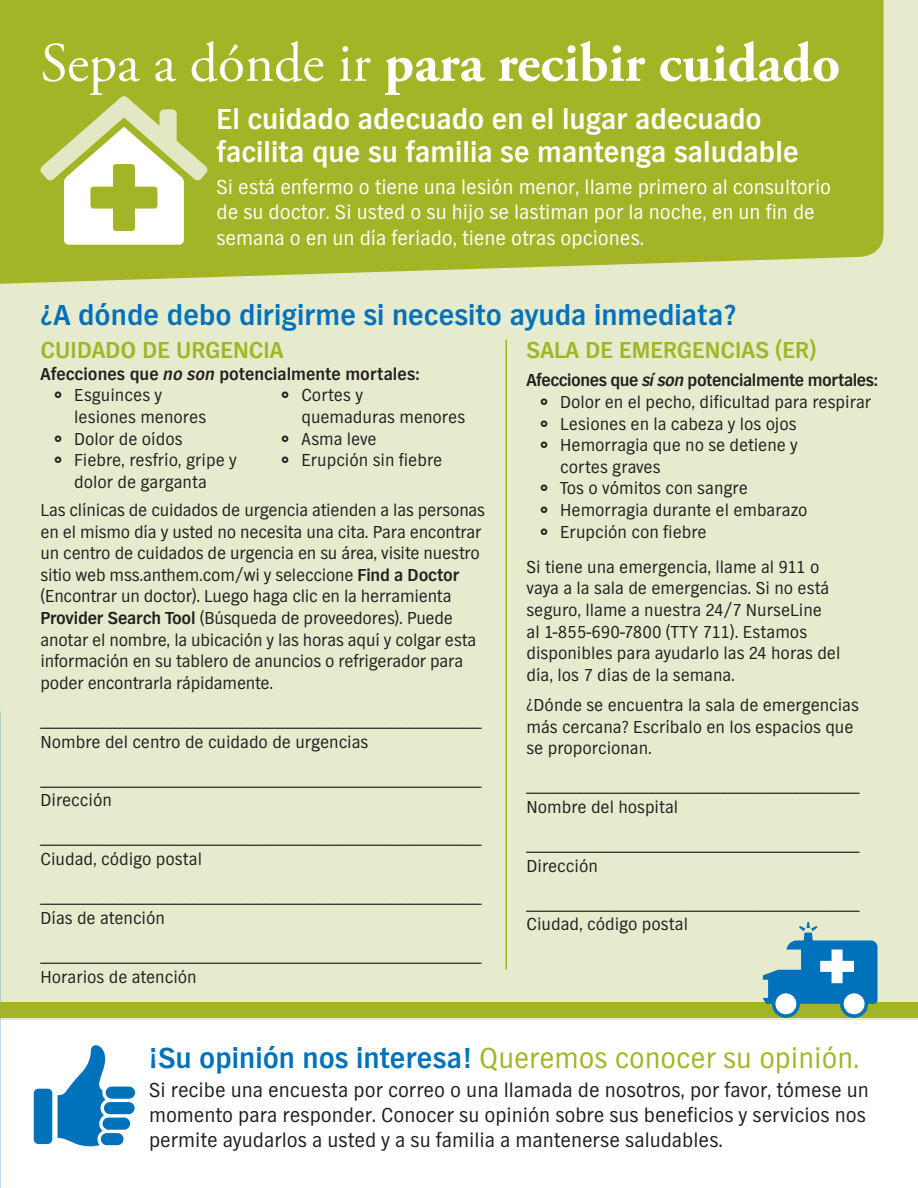
<style>
.page{position:relative;width:918px;height:1188px;background:#fff}
.page>*{position:absolute;margin:0;border:0;box-sizing:border-box;transform-origin:0 0}
.Anthem_Headlines_Gar{font:700 55.5px "Adobe Garamond Pro";color:#fff}
.Anthem_Main_Head_24{font:700 30px/33px "TV Nord EF";color:#fff}
.Anthem_Main_Head_24-2{font:30px "TV Nord EF";color:#a3b526}
.Anthem_Main_Head_24-3{font:700 30px "TV Nord EF";color:#0072bc}
.Anthem_Headline_12_1{font:700 24px "TV Nord EF";color:#a3b526}
.Anthem_Main_Head_24-4{font:21px/25.2px "TV Nord EF";color:#231f20}
.Anthem_Body_Text{font:21px/25.2px "TV Nord EF";color:#fff}
.Anthem_Body_Text-2{font:18px/21.6px "TV Nord EF";color:#231f20}
.Anthem_Body_Text-3{font:700 18px "TV Nord EF";letter-spacing:-.005em;color:#231f20}
.s1{font-weight:400}
.s2{font-style:italic}
.s3{font-weight:700}
.s4{font-weight:700;color:#0072bc}
</style>
<div class="page">
<div style="left:0;top:0;width:918px;height:1019px;background:#e7ebcd"></div>
<div style="left:0;top:0;width:884px;height:284px;background:#a3b526"></div>
<hr style="left:506px;top:340px;width:1px;height:630px;background:#a3b526">
<div style="left:0;top:1003px;width:918px;height:15px;background:#a3b526"></div>
<svg style="left:40px;top:96px;width:168px;height:149px"></svg>
<svg style="left:772px;top:990px;width:28px;height:28px"></svg>
<svg style="left:840px;top:990px;width:28px;height:28px"></svg>
<div style="left:844px;top:993px;width:21px;height:21px;background:#fff;border-radius:50%"></div>
<div style="left:775px;top:993px;width:21px;height:21px;background:#fff;border-radius:50%"></div>
<svg style="left:763px;top:922px;width:114px;height:82px"></svg>
<svg style="left:34px;top:1045px;width:101px;height:102px"></svg>
<p class="Anthem_Headlines_Gar" style="left:40px;top:31px;width:801px"><span class="s1">Sepa a dónde ir</span> para recibir cuidado</p>
<p class="Anthem_Main_Head_24" style="left:216px;top:103px;width:584px">El cuidado adecuado en el lugar adecuado facilita que su familia se mantenga saludable</p>
<p class="Anthem_Body_Text" style="left:216px;top:174px;width:616px">Si está enfermo o tiene una lesión menor, llame primero al consultorio de su doctor. Si usted o su hijo se lastiman por la noche, en un fin de semana o en un día feriado, tiene otras opciones.</p>
<p class="Anthem_Main_Head_24-3" style="left:40px;top:298px;width:697px">¿A dónde debo dirigirme si necesito ayuda inmediata?</p>
<p class="Anthem_Headline_12_1" style="left:40px;top:337px;width:245px">CUIDADO DE URGENCIA</p>
<p class="Anthem_Body_Text-3" style="left:40px;top:364px;width:380px">Afecciones que <span class="s2">no son</span> potencialmente mortales:</p>
<p class="Anthem_Body_Text-2" style="left:74px;top:384px;width:133px">Esguinces y lesiones menores</p>
<p class="Anthem_Body_Text-2" style="left:74px;top:428px;width:110px">Dolor de oídos</p>
<p class="Anthem_Body_Text-2" style="left:74px;top:449px;width:164px">Fiebre, resfrío, gripe y dolor de garganta</p>
<p class="Anthem_Headline_12_1" style="left:526px;top:337px;width:292px">SALA DE EMERGENCIAS (ER)</p>
<p class="Anthem_Body_Text-3" style="left:526px;top:371px;width:353px">Afecciones que <span class="s2">sí son</span> potencialmente mortales:</p>
<p class="Anthem_Body_Text-2" style="left:560px;top:391px;width:312px">Dolor en el pecho, dificultad para respirar</p>
<p class="Anthem_Body_Text-2" style="left:560px;top:413px;width:238px">Lesiones en la cabeza y los ojos</p>
<p class="Anthem_Body_Text-2" style="left:560px;top:434px;width:239px">Hemorragia que no se detiene y cortes graves</p>
<p class="Anthem_Body_Text-2" style="left:560px;top:478px;width:189px">Tos o vómitos con sangre</p>
<p class="Anthem_Body_Text-2" style="left:560px;top:499px;width:249px">Hemorragia durante el embarazo</p>
<p class="Anthem_Body_Text-2" style="left:560px;top:521px;width:148px">Erupción con fiebre</p>
<p class="Anthem_Body_Text-2" style="left:526px;top:556px;width:315px">Si tiene una emergencia, llame al 911 o vaya a la sala de emergencias. Si no está seguro, llame a nuestra 24/7 NurseLine<br>al 1-855-690-7800 (TTY 711). Estamos disponibles para ayudarlo las 24 horas del día, los 7 días de la semana.</p>
<p class="Anthem_Body_Text-2" style="left:526px;top:694px;width:334px">¿Dónde se encuentra la sala de emergencias más cercana? Escríbalo en los espacios que se proporcionan.</p>
<p class="Anthem_Body_Text-2" style="left:526px;top:774px;width:334px">_____________________________________</p>
<p class="Anthem_Body_Text-2" style="left:526px;top:796px;width:153px">Nombre del hospital</p>
<p class="Anthem_Body_Text-2" style="left:526px;top:833px;width:334px">_____________________________________</p>
<p class="Anthem_Body_Text-2" style="left:526px;top:855px;width:73px">Dirección</p>
<p class="Anthem_Body_Text-2" style="left:526px;top:892px;width:334px">_____________________________________</p>
<p class="Anthem_Body_Text-2" style="left:526px;top:913px;width:163px">Ciudad, código postal</p>
<p class="Anthem_Body_Text-2" style="left:302px;top:384px;width:165px">Cortes y<br>quemaduras menores</p>
<p class="Anthem_Body_Text-2" style="left:302px;top:428px;width:77px">Asma leve</p>
<p class="Anthem_Body_Text-2" style="left:302px;top:449px;width:142px">Erupción sin fiebre</p>
<p class="Anthem_Body_Text-2" style="left:40px;top:499px;width:446px">Las clínicas de cuidados de urgencia atienden a las personas en el mismo día y usted no necesita una cita. Para encontrar un centro de cuidados de urgencia en su área, visite nuestro sitio web mss.anthem.com/wi y seleccione <span class="s3">Find a Doctor </span>(Encontrar un doctor). Luego haga clic en la herramienta <span class="s3">Provider Search Tool</span> (Búsqueda de proveedores). Puede anotar el nombre, la ubicación y las horas aquí y colgar esta información en su tablero de anuncios o refrigerador para poder encontrarla rápidamente.</p>
<p class="Anthem_Body_Text-2" style="left:40px;top:709px;width:442px">_________________________________________________</p>
<p class="Anthem_Body_Text-2" style="left:40px;top:731px;width:329px">Nombre del centro de cuidado de urgencias</p>
<p class="Anthem_Body_Text-2" style="left:40px;top:768px;width:442px">_________________________________________________</p>
<p class="Anthem_Body_Text-2" style="left:40px;top:789px;width:73px">Dirección</p>
<p class="Anthem_Body_Text-2" style="left:40px;top:827px;width:442px">_________________________________________________</p>
<p class="Anthem_Body_Text-2" style="left:40px;top:848px;width:163px">Ciudad, código postal</p>
<p class="Anthem_Body_Text-2" style="left:40px;top:885px;width:442px">_________________________________________________</p>
<p class="Anthem_Body_Text-2" style="left:40px;top:907px;width:126px">Días de atención</p>
<p class="Anthem_Body_Text-2" style="left:40px;top:944px;width:442px">_________________________________________________</p>
<p class="Anthem_Body_Text-2" style="left:40px;top:966px;width:158px">Horarios de atención</p>
<p class="Anthem_Main_Head_24-2" style="left:149px;top:1042px;width:712px"><span class="s4">¡Su opinión nos interesa!</span> Queremos conocer su opinión.</p>
<p class="Anthem_Main_Head_24-4" style="left:149px;top:1077px;width:721px">Si recibe una encuesta por correo o una llamada de nosotros, por favor, tómese un momento para responder. Conocer su opinión sobre sus beneficios y servicios nos permite ayudarlos a usted y a su familia a mantenerse saludables.</p>
</div>
